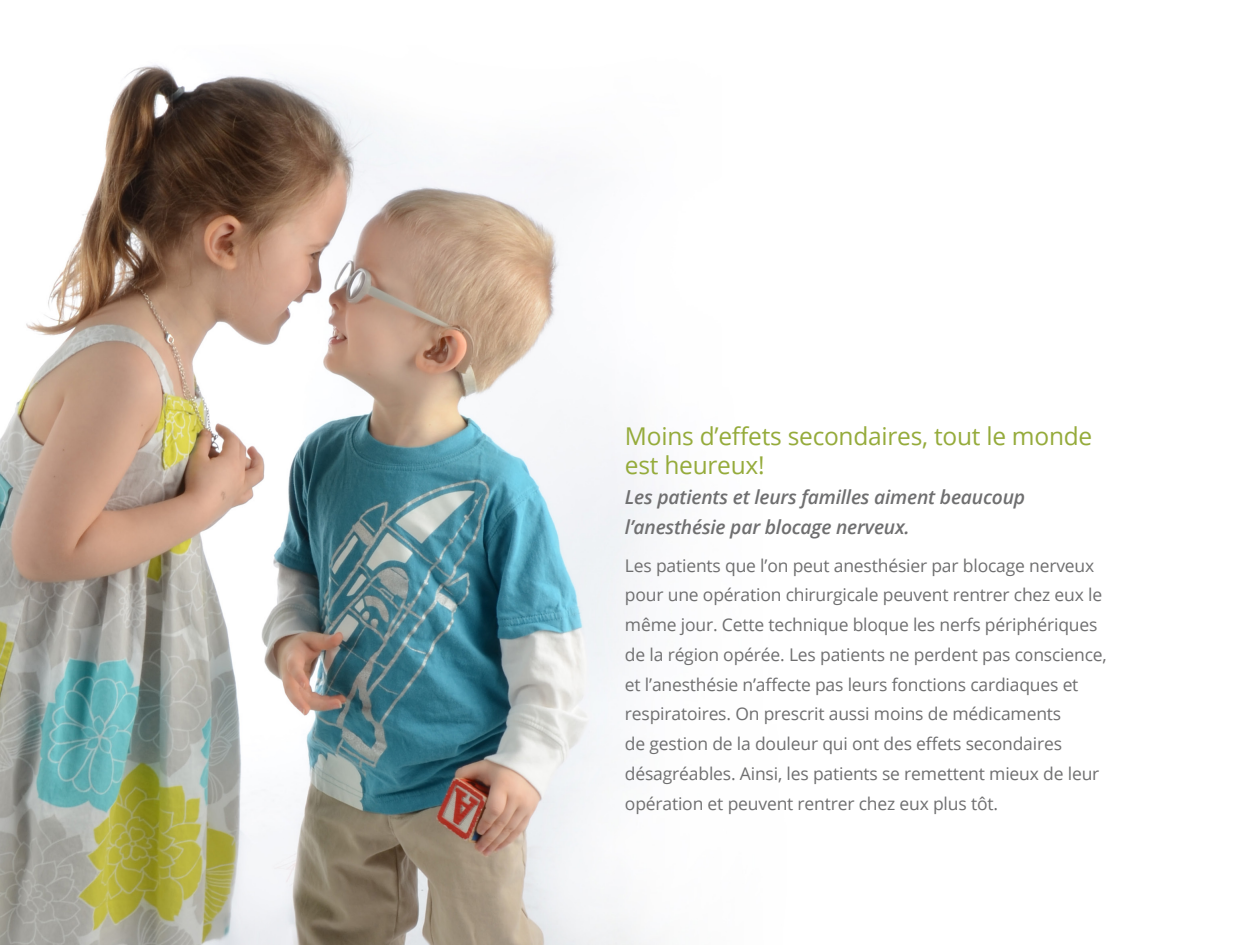
<style>
.page{position:relative;width:1260px;height:945px;background:#fff}
.page>*{position:absolute;margin:0;border:0;box-sizing:border-box;transform-origin:0 0}
.Facts_titles{font:24.5px/29.8px "Open Sans";letter-spacing:-.01em;color:#95ab3b}
.Facts_subtitles{font:italic 600 19.25px/29.8px "Open Sans";letter-spacing:-.01em;color:#6f6f70}
.Facts_body_copy{font:17.5px/29.8px "Open Sans";letter-spacing:-.01em;color:#6f6f70}
</style>
<div class="page">
<img style="left:0;top:65px;width:657px;height:880px">
<p class="Facts_titles" style="left:625px;top:420px;width:469px">Moins d’effets secondaires, tout le monde est heureux!</p>
<p class="Facts_subtitles" style="left:625px;top:482px;width:402px">Les patients et leurs familles aiment beaucoup l’anesthésie par blocage nerveux.</p>
<p class="Facts_body_copy" style="left:625px;top:550px;width:483px">Les patients que l’on peut anesthésier par blocage nerveux pour une opération chirurgicale peuvent rentrer chez eux le même jour. Cette technique bloque les nerfs périphériques de la région opérée. Les patients ne perdent pas conscience, et l’anesthésie n’affecte pas leurs fonctions cardiaques et respiratoires. On prescrit aussi moins de médicaments<br>de gestion de la douleur qui ont des effets secondaires désagréables. Ainsi, les patients se remettent mieux de leur opération et peuvent rentrer chez eux plus tôt.</p>
</div>
